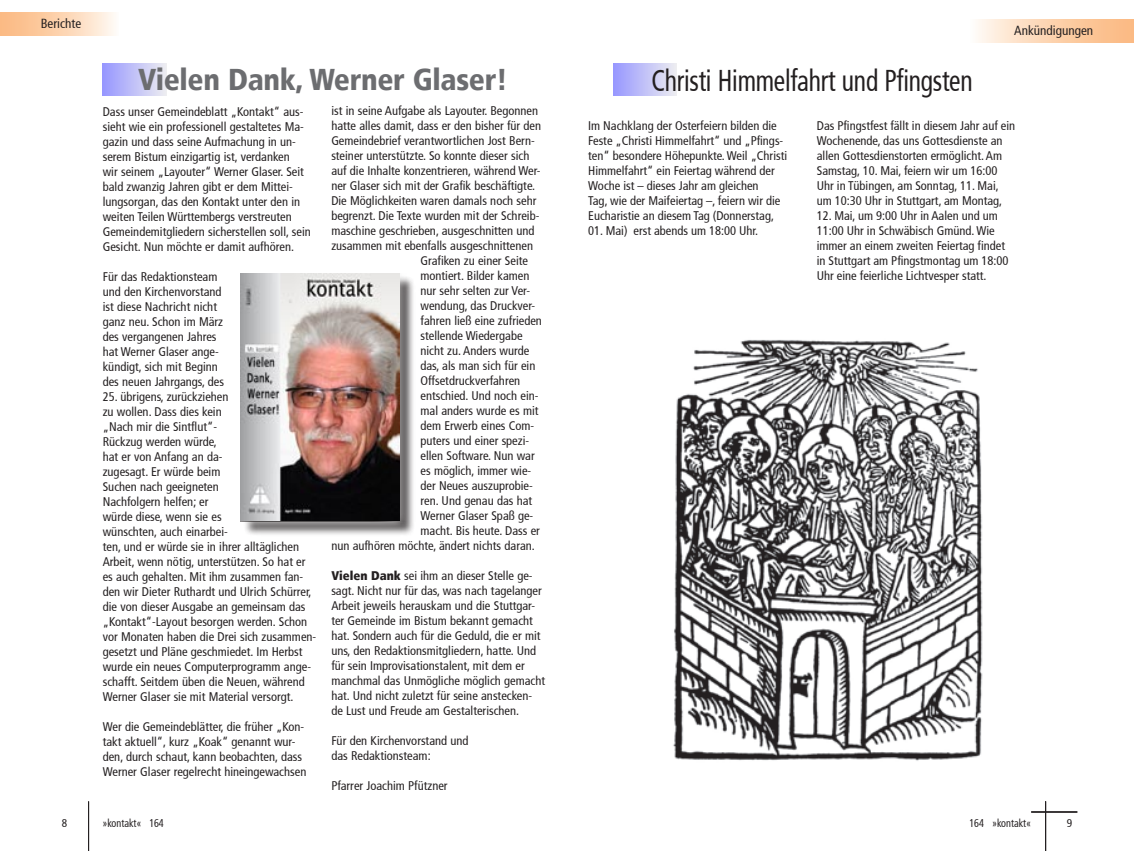
<style>
.page{position:relative;width:1134px;height:851px;background:#fff}
.page>*{position:absolute;margin:0;border:0;box-sizing:border-box;transform-origin:0 0}
.t1{font:condensed 30px "Frutiger";letter-spacing:-.01em;color:#231f20;scale:.85 1}
.t2{font:900 condensed 30px "Frutiger";letter-spacing:-.01em;color:#6c6d70}
.t3{font:condensed 13.12px "Frutiger";color:#231f20}
.t4{font:condensed 12.5px/15px "Frutiger";color:#231f20}
.t5{font:condensed 11.25px "Frutiger";color:#231f20;scale:.9 1}
.t6{font:condensed 11.25px "Frutiger";color:#231f20}
.s1{font-weight:900}
</style>
<div class="page">
<hr style="left:88px;top:801px;width:1px;height:49px;background:#231f20">
<div style="left:103px;top:64px;width:64px;height:32px;background:linear-gradient(to right,#9797ff,#ececf1)"></div>
<div style="left:0;top:12px;width:119px;height:23px;background:linear-gradient(to right,#fbb479,#fff7ef)"></div>
<div style="left:233px;top:265px;width:187px;height:270px;background:#fff;opacity:.75"></div>
<div style="left:241px;top:273px;width:165px;height:248px;background:#231f20;opacity:.75"></div>
<img style="left:241px;top:273px;width:158px;height:247px">
<div style="left:969px;top:19px;width:165px;height:24px;background:linear-gradient(to right,#fff8f2,#fbb478)"></div>
<hr style="left:1045px;top:801px;width:1px;height:49px;background:#231f20">
<hr style="left:1031px;top:811px;width:46px;height:1px;background:#231f20">
<div style="left:613px;top:64px;width:64px;height:32px;background:linear-gradient(to right,#9797ff,#ececf1)"></div>
<img style="left:673px;top:340px;width:310px;height:421px">
<p class="t3" style="left:41px;top:15px;width:42px">Berichte</p>
<h1 class="t2" style="left:138px;top:61px;width:371px">Vielen Dank, Werner Glaser!</h1>
<p class="t4" style="left:103px;top:104px;width:210px">Dass unser Gemeindeblatt „Kontakt“ aus&shy;sieht wie ein professionell gestaltetes Ma&shy;gazin und dass seine Aufmachung in un&shy;serem Bistum einzigartig ist, verdanken<br>wir seinem „Layouter“ Werner Glaser. Seit bald zwanzig Jahren gibt er dem Mittei&shy;lungsorgan, das den Kontakt unter den in weiten Teilen Württembergs verstreuten Gemeindemitgliedern sicherstellen soll, sein Gesicht. Nun möchte er damit aufhören.</p>
<p class="t4" style="left:103px;top:269px;width:123px">Für das Redaktionsteam und den Kirchenvorstand ist diese Nachricht nicht ganz neu. Schon im März des vergangenen Jahres hat Werner Glaser ange&shy;kündigt, sich mit Beginn des neuen Jahrgangs, des</p>
<p class="t4" style="left:103px;top:389px;width:215px">25. übrigens, zurückziehen<br>zu wollen. Dass dies kein<br>„Nach mir die Sintflut“-<br>Rückzug werden würde,<br>hat er von Anfang an da-<br>zugesagt. Er würde beim<br>Suchen nach geeigneten<br>Nachfolgern helfen; er<br>würde diese, wenn sie es<br>wünschten, auch einarbei-<br>ten, und er würde sie in ihrer alltäglichen Arbeit, wenn nötig, unterstützen. So hat er es auch gehalten. Mit ihm zusammen fan&shy;den wir Dieter Ruthardt und Ulrich Schürrer, die von dieser Ausgabe an gemeinsam das „Kontakt“-Layout besorgen werden. Schon vor Monaten haben die Drei sich zusammen&shy;gesetzt und Pläne geschmiedet. Im Herbst wurde ein neues Computerprogramm ange&shy;schafft. Seitdem üben die Neuen, während Werner Glaser sie mit Material versorgt.</p>
<p class="t4" style="left:103px;top:719px;width:205px">Wer die Gemeindeblätter, die früher „Kon&shy;takt aktuell“, kurz „Koak“ genannt wur&shy;den, durch schaut, kann beobachten, dass Werner Glaser regelrecht hineingewachsen</p>
<p class="t4" style="left:331px;top:103px;width:208px">ist in seine Aufgabe als Layouter. Begonnen</p>
<p class="t4" style="left:331px;top:118px;width:211px">hatte alles damit, dass er den bisher für den</p>
<p class="t4" style="left:331px;top:133px;width:205px">Gemeindebrief verantwortlichen Jost Bern-</p>
<p class="t4" style="left:331px;top:148px;width:200px">steiner unterstützte. So konnte dieser sich</p>
<p class="t4" style="left:331px;top:163px;width:211px">auf die Inhalte konzentrieren, während Wer-</p>
<p class="t4" style="left:331px;top:178px;width:205px">ner Glaser sich mit der Grafik beschäftigte.</p>
<p class="t4" style="left:331px;top:193px;width:207px">Die Möglichkeiten waren damals noch sehr</p>
<p class="t4" style="left:331px;top:208px;width:210px">begrenzt. Die Texte wurden mit der Schreib-</p>
<p class="t4" style="left:331px;top:223px;width:205px">maschine geschrieben, ausgeschnitten und</p>
<p class="t4" style="left:331px;top:238px;width:203px">zusammen mit ebenfalls ausgeschnittenen</p>
<p class="t4" style="left:420px;top:253px;width:109px">Grafiken zu einer Seite</p>
<p class="t4" style="left:420px;top:268px;width:110px">montiert. Bilder kamen</p>
<p class="t4" style="left:420px;top:283px;width:111px">nur sehr selten zur Ver-</p>
<p class="t4" style="left:420px;top:298px;width:116px">wendung, das Druckver-</p>
<p class="t4" style="left:420px;top:313px;width:123px">fahren ließ eine zufrieden</p>
<p class="t4" style="left:420px;top:328px;width:104px">stellende Wiedergabe</p>
<p class="t4" style="left:420px;top:343px;width:110px">nicht zu. Anders wurde</p>
<p class="t4" style="left:420px;top:358px;width:116px">das, als man sich für ein</p>
<p class="t4" style="left:420px;top:373px;width:101px">Offsetdruckverfahren</p>
<p class="t4" style="left:420px;top:388px;width:119px">entschied. Und noch ein-</p>
<p class="t4" style="left:420px;top:403px;width:119px">mal anders wurde es mit</p>
<p class="t4" style="left:420px;top:418px;width:115px">dem Erwerb eines Com-</p>
<p class="t4" style="left:420px;top:433px;width:110px">puters und einer spezi-</p>
<p class="t4" style="left:420px;top:448px;width:116px">ellen Software. Nun war</p>
<p class="t4" style="left:420px;top:463px;width:112px">es möglich, immer wie-</p>
<p class="t4" style="left:420px;top:478px;width:114px">der Neues auszuprobie-</p>
<p class="t4" style="left:420px;top:493px;width:113px">ren. Und genau das hat</p>
<p class="t4" style="left:420px;top:508px;width:114px">Werner Glaser Spaß ge-</p>
<p class="t4" style="left:420px;top:523px;width:121px">macht. Bis heute. Dass er</p>
<p class="t4" style="left:331px;top:538px;width:205px">nun aufhören möchte, ändert nichts daran.</p>
<p class="t4" style="left:331px;top:568px;width:215px"><span class="s1">Vielen Dank</span> sei ihm an dieser Stelle ge&shy;sagt. Nicht nur für das, was nach tagelanger Arbeit jeweils herauskam und die Stuttgar&shy;ter Gemeinde im Bistum bekannt gemacht hat. Sondern auch für die Geduld, die er mit uns, den Redaktionsmitgliedern, hatte. Und für sein Improvisationstalent, mit dem er manchmal das Unmögliche möglich gemacht hat. Und nicht zuletzt für seine anstecken&shy;de Lust und Freude am Gestalterischen.</p>
<p class="t4" style="left:331px;top:733px;width:139px">Für den Kirchenvorstand und das Redaktionsteam:</p>
<p class="t4" style="left:331px;top:778px;width:118px">Pfarrer Joachim Pfützner</p>
<p class="t6" style="left:62px;top:816px;width:7px">8</p>
<p class="t5" style="left:102px;top:816px;width:70px">»kontakt« 164</p>
<p class="t3" style="left:1014px;top:22px;width:80px">Ankündigungen</p>
<h1 class="t1" style="left:651px;top:63px;width:379px">Christi Himmelfahrt und Pfingsten</h1>
<p class="t4" style="left:588px;top:118px;width:200px">Im Nachklang der Osterfeiern bilden die Feste „Christi Himmelfahrt“ und „Pfings&shy;ten“ besondere Höhepunkte. Weil „Christi Himmelfahrt“ ein Feiertag während der Woche ist – dieses Jahr am gleichen<br>Tag, wie der Maifeiertag –, feiern wir die Eucharistie an diesem Tag (Donnerstag,</p>
<p class="t4" style="left:588px;top:223px;width:171px">01. Mai) erst abends um 18:00 Uhr.</p>
<p class="t4" style="left:817px;top:118px;width:200px">Das Pfingstfest fällt in diesem Jahr auf ein Wochenende, das uns Gottesdienste an allen Gottesdienstorten ermöglicht. Am Samstag, 10. Mai, feiern wir um 16:00<br>Uhr in Tübingen, am Sonntag, 11. Mai, um 10:30 Uhr in Stuttgart, am Montag,</p>
<p class="t4" style="left:817px;top:208px;width:193px">12. Mai, um 9:00 Uhr in Aalen und um 11:00 Uhr in Schwäbisch Gmünd. Wie immer an einem zweiten Feiertag findet in Stuttgart am Pfingstmontag um 18:00<br>Uhr eine feierliche Lichtvesper statt.</p>
<p class="t5" style="left:969px;top:816px;width:70px">164 »kontakt«</p>
<p class="t6" style="left:1067px;top:816px;width:7px">9</p>
</div>
